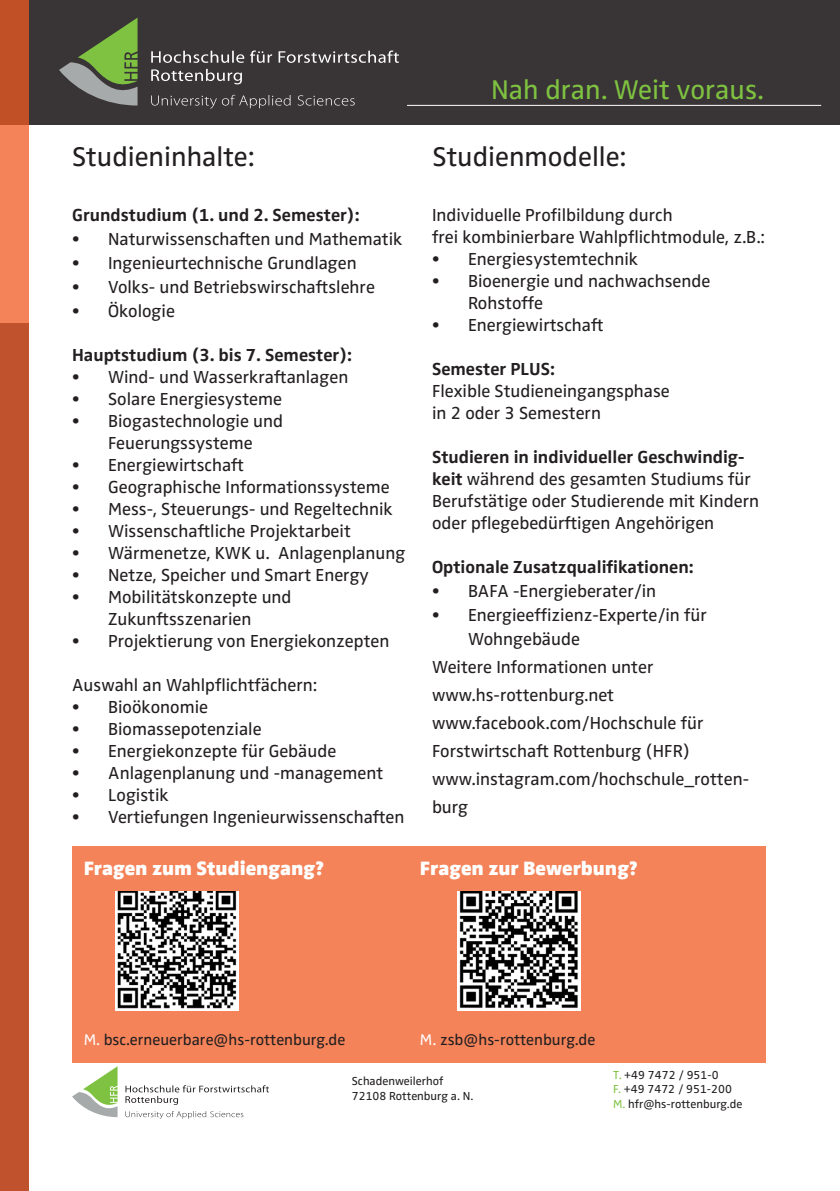
<style>
.page{position:relative;width:840px;height:1191px;background:#fff}
.page>*{position:absolute;margin:0;border:0;box-sizing:border-box;transform-origin:0 0}
.t1{font:28px "Zwo OT";color:#231f20}
.t2{font:28px "Zwo OT";color:#7fc241}
.t3{font:900 20px "Zwo OT";color:#fff}
.t4{font:18px/22px "Zwo OT";color:#231f20}
.t5{font:700 18px "Zwo OT";color:#231f20}
.t6{font:16px "Zwo OT";color:#231f20}
.t7{font:12px "Zwo OT";color:#231f20}
.s1{font-weight:700}
.s2{color:#fff}
.s3{color:#7fc241}
</style>
<div class="page">
<div style="left:72px;top:846px;width:693px;height:216px;background:#f48359"></div>
<div style="left:0;top:0;width:839px;height:125px;background:#393536"></div>
<svg style="left:151px;top:50px;width:247px;height:13px"></svg>
<svg style="left:151px;top:69px;width:91px;height:15px"></svg>
<svg style="left:151px;top:95px;width:203px;height:14px"></svg>
<svg style="left:59px;top:18px;width:78px;height:87px"></svg>
<hr style="left:407px;top:105px;width:413px;height:1px;background:#fff">
<svg style="left:0;top:0;width:28px;height:323px;background:#e06f45"></svg>
<div style="left:0;top:323px;width:28px;height:868px;background:#c0522e"></div>
<svg style="left:125px;top:1085px;width:144px;height:20px"></svg>
<svg style="left:125px;top:1111px;width:118px;height:8px"></svg>
<svg style="left:72px;top:1066px;width:45px;height:51px"></svg>
<img style="left:115px;top:891px;width:123px;height:119px">
<img style="left:457px;top:891px;width:123px;height:119px">
<p class="t2" style="left:491px;top:74px;width:274px">Nah dran. Weit voraus.</p>
<p class="t1" style="left:72px;top:141px;width:184px">Studieninhalte:</p>
<p class="t1" style="left:432px;top:141px;width:195px">Studienmodelle:</p>
<p class="t5" style="left:72px;top:204px;width:288px">Grundstudium (1. und 2. Semester):</p>
<p class="t4" style="left:72px;top:228px;width:332px">• Naturwissenschaften und Mathematik</p>
<p class="t4" style="left:72px;top:252px;width:286px">• Ingenieurtechnische Grundlagen</p>
<p class="t4" style="left:72px;top:276px;width:304px">• Volks- und Betriebswirschaftslehre</p>
<p class="t4" style="left:72px;top:300px;width:104px">• Ökologie</p>
<p class="t5" style="left:72px;top:344px;width:281px">Hauptstudium (3. bis 7. Semester):</p>
<p class="t4" style="left:72px;top:366px;width:277px">• Wind- und Wasserkraftanlagen</p>
<p class="t4" style="left:72px;top:388px;width:211px">• Solare Energiesysteme</p>
<p class="t4" style="left:72px;top:410px;width:212px;text-align:center">• Biogastechnologie und<br>Feuerungssysteme</p>
<p class="t4" style="left:72px;top:454px;width:173px">• Energiewirtschaft</p>
<p class="t4" style="left:72px;top:476px;width:319px">• Geographische Informationssysteme</p>
<p class="t4" style="left:72px;top:498px;width:322px">• Mess-, Steuerungs- und Regeltechnik</p>
<p class="t4" style="left:72px;top:520px;width:280px">• Wissenschaftliche Projektarbeit</p>
<p class="t4" style="left:72px;top:542px;width:334px">• Wärmenetze, KWK u. Anlagenplanung</p>
<p class="t4" style="left:72px;top:564px;width:298px">• Netze, Speicher und Smart Energy</p>
<p class="t4" style="left:72px;top:586px;width:221px;text-align:center">• Mobilitätskonzepte und<br>Zukunftsszenarien</p>
<p class="t4" style="left:72px;top:630px;width:319px">• Projektierung von Energiekonzepten</p>
<p class="t4" style="left:72px;top:674px;width:246px">Auswahl an Wahlpflichtfächern:</p>
<p class="t4" style="left:72px;top:696px;width:137px">• Bioökonomie</p>
<p class="t4" style="left:72px;top:718px;width:191px">• Biomassepotenziale</p>
<p class="t4" style="left:72px;top:740px;width:265px">• Energiekonzepte für Gebäude</p>
<p class="t4" style="left:72px;top:762px;width:312px">• Anlagenplanung und -management</p>
<p class="t4" style="left:72px;top:784px;width:98px">• Logistik</p>
<p class="t4" style="left:72px;top:806px;width:334px">• Vertiefungen Ingenieurwissenschaften</p>
<p class="t3" style="left:84px;top:856px;width:242px">Fragen zum Studiengang?</p>
<p class="t4" style="left:432px;top:204px;width:242px">Individuelle Profilbildung durch</p>
<p class="t4" style="left:432px;top:226px;width:334px">frei kombinierbare Wahlpflichtmodule, z.B.:</p>
<p class="t4" style="left:432px;top:248px;width:207px">• Energiesystemtechnik</p>
<p class="t4" style="left:468px;top:270px;width:244px;text-indent:-36px">• Bioenergie und nachwachsende<br>Rohstoffe</p>
<p class="t4" style="left:432px;top:314px;width:173px">• Energiewirtschaft</p>
<p class="t5" style="left:432px;top:358px;width:124px">Semester PLUS:</p>
<p class="t4" style="left:432px;top:380px;width:239px">Flexible Studieneingangsphase</p>
<p class="t4" style="left:432px;top:402px;width:170px">in 2 oder 3 Semestern</p>
<p class="t4" style="left:432px;top:446px;width:328px"><span class="s1">Studieren in individueller Geschwindig&shy;keit</span> während des gesamten Studiums für Berufstätige oder Studierende mit Kindern oder pflegebedürftigen Angehörigen</p>
<p class="t5" style="left:432px;top:556px;width:263px">Optionale Zusatzqualifikationen:</p>
<p class="t4" style="left:432px;top:580px;width:226px">• BAFA -Energieberater/in</p>
<p class="t4" style="left:468px;top:603px;width:240px;line-height:24px;text-indent:-36px">• Energieeffizienz-Experte/in für<br>Wohngebäude</p>
<p class="t4" style="left:432px;top:656px;width:223px">Weitere Informationen unter</p>
<p class="t4" style="left:432px;top:684px;width:183px">www.hs-rottenburg.net</p>
<p class="t4" style="left:432px;top:709px;width:273px;line-height:28px">www.facebook.com/Hochschule für<br>Forstwirtschaft Rottenburg (HFR)</p>
<p class="t4" style="left:432px;top:765px;width:318px;line-height:28px">www.instagram.com/hochschule_rotten&shy;burg</p>
<p class="t3" style="left:420px;top:856px;width:219px">Fragen zur Bewerbung?</p>
<p class="t6" style="left:84px;top:1030px;width:263px"><span class="s2">M.</span> bsc.erneuerbare@hs-rottenburg.de</p>
<p class="t6" style="left:420px;top:1030px;width:177px"><span class="s2">M.</span> zsb@hs-rottenburg.de</p>
<p class="t7" style="left:351px;top:1074px;width:93px">Schadenweilerhof</p>
<p class="t7" style="left:351px;top:1088px;width:123px">72108 Rottenburg a. N.</p>
<p class="t7" style="left:613px;top:1067px;width:107px"><span class="s3">T.</span> +49 7472 / 951-0</p>
<p class="t7" style="left:613px;top:1082px;width:120px"><span class="s3">F.</span> +49 7472 / 951-200</p>
<p class="t7" style="left:613px;top:1096px;width:130px"><span class="s3">M.</span> hfr@hs-rottenburg.de</p>
</div>
